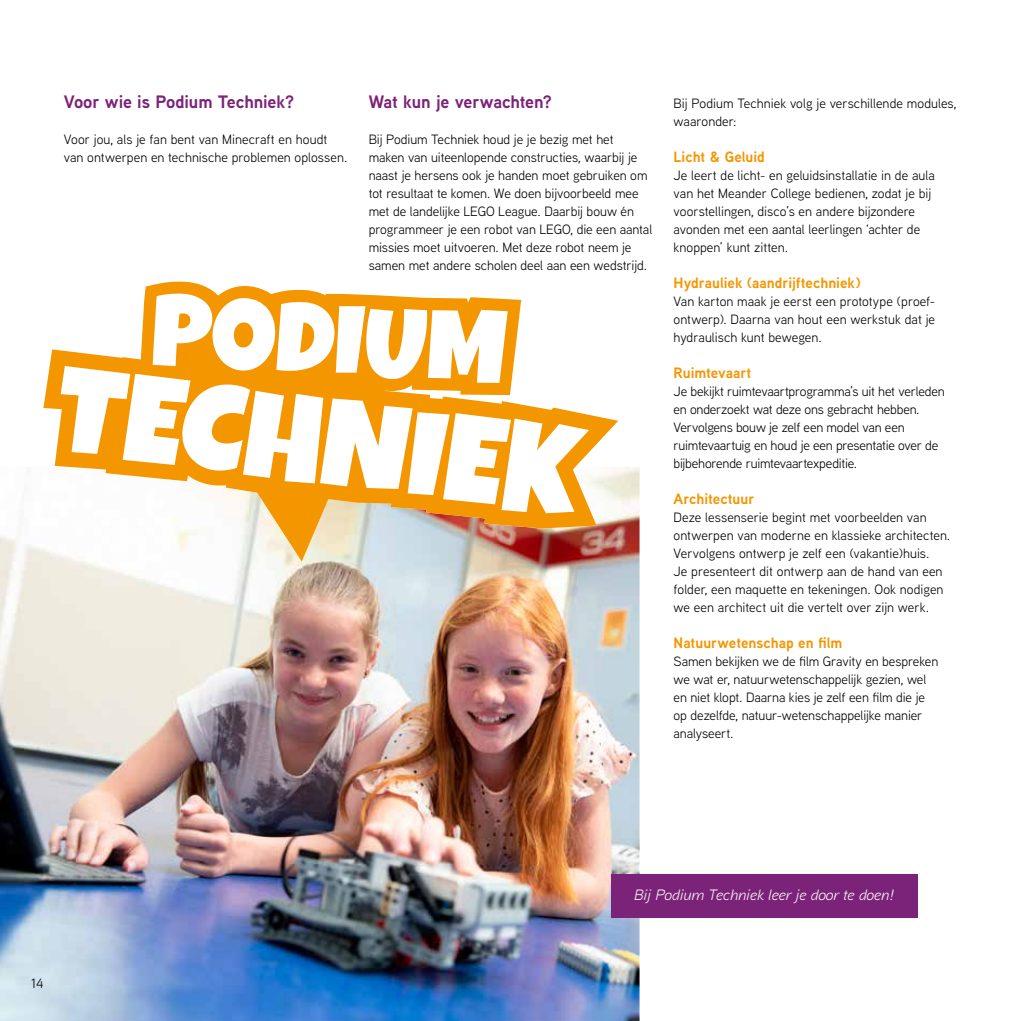
<style>
.page{position:relative;width:1021px;height:1021px;background:#fff}
.page>*{position:absolute;margin:0;border:0;box-sizing:border-box;transform-origin:0 0}
.t1{font:700 18px "Aaux Next";letter-spacing:-.01em;color:#7b2379}
.t2{font:700 15px "Aaux Next";color:#f49600}
.t3{font:italic 15px "Aaux Next Wide";color:#fff}
.t4{font:13.5px/18px "Aaux Next";letter-spacing:-.005em;color:#000}
</style>
<div class="page">
<hr style="left:1020px;top:0;width:1px;height:1020px;background:#f49600">
<img style="left:0;top:467px;width:639px;height:553px">
<svg style="left:43px;top:281px;width:575px;height:280px"></svg>
<svg style="left:153px;top:293px;width:354px;height:73px"></svg>
<svg style="left:61px;top:366px;width:528px;height:147px"></svg>
<div style="left:611px;top:874px;width:306px;height:43px;background:#7b2379"></div>
<h1 class="t1" style="left:64px;top:89px;width:232px">Voor wie is Podium Techniek?</h1>
<p class="t4" style="left:64px;top:130px;width:285px">Voor jou, als je fan bent van Minecraft en houdt van ontwerpen en technische problemen oplossen.</p>
<h1 class="t1" style="left:369px;top:89px;width:185px">Wat kun je verwachten?</h1>
<p class="t4" style="left:369px;top:130px;width:285px">Bij Podium Techniek houd je je bezig met het maken van uiteenlopende constructies, waarbij je naast je hersens ook je handen moet gebruiken om tot resultaat te komen. We doen bijvoorbeeld mee met de landelijke LEGO League. Daarbij bouw én programmeer je een robot van LEGO, die een aantal missies moet uitvoeren. Met deze robot neem je samen met andere scholen deel aan een wedstrijd.</p>
<p class="t4" style="left:673px;top:94px;width:284px">Bij Podium Techniek volg je verschillende modules, waaronder:</p>
<p class="t2" style="left:673px;top:146px;width:93px">Licht &amp; Geluid</p>
<p class="t4" style="left:673px;top:166px;width:263px">Je leert de licht- en geluidsinstallatie in de aula van het Meander College bedienen, zodat je bij voorstellingen, disco’s en andere bijzondere avonden met een aantal leerlingen ‘achter de knoppen’ kunt zitten.</p>
<p class="t2" style="left:673px;top:272px;width:189px">Hydrauliek (aandrijftechniek)</p>
<p class="t4" style="left:673px;top:292px;width:263px">Van karton maak je eerst een prototype (proef&shy;ontwerp). Daarna van hout een werkstuk dat je hydraulisch kunt bewegen.</p>
<p class="t2" style="left:673px;top:362px;width:79px">Ruimtevaart</p>
<p class="t4" style="left:673px;top:382px;width:272px">Je bekijkt ruimtevaartprogramma’s uit het verleden en onderzoekt wat deze ons gebracht hebben.<br>Vervolgens bouw je zelf een model van een ruimtevaartuig en houd je een presentatie over de bijbehorende ruimtevaartexpeditie.</p>
<p class="t2" style="left:673px;top:488px;width:82px">Architectuur</p>
<p class="t4" style="left:673px;top:508px;width:278px">Deze lessenserie begint met voorbeelden van ontwerpen van moderne en klassieke architecten.<br>Vervolgens ontwerp je zelf een (vakantie)huis.<br>Je presenteert dit ontwerp aan de hand van een folder, een maquette en tekeningen. Ook nodigen we een architect uit die vertelt over zijn werk.</p>
<p class="t2" style="left:673px;top:632px;width:170px">Natuurwetenschap en film</p>
<p class="t4" style="left:673px;top:652px;width:266px">Samen bekijken we de film Gravity en bespreken we wat er, natuurwetenschappelijk gezien, wel en niet klopt. Daarna kies je zelf een film die je op dezelfde, natuur-wetenschappelijke manier analyseert.</p>
<p class="t4" style="left:31px;top:973px;width:14px">14</p>
<p class="t3" style="left:634px;top:885px;width:260px">Bij Podium Techniek leer je door te doen!</p>
</div>
